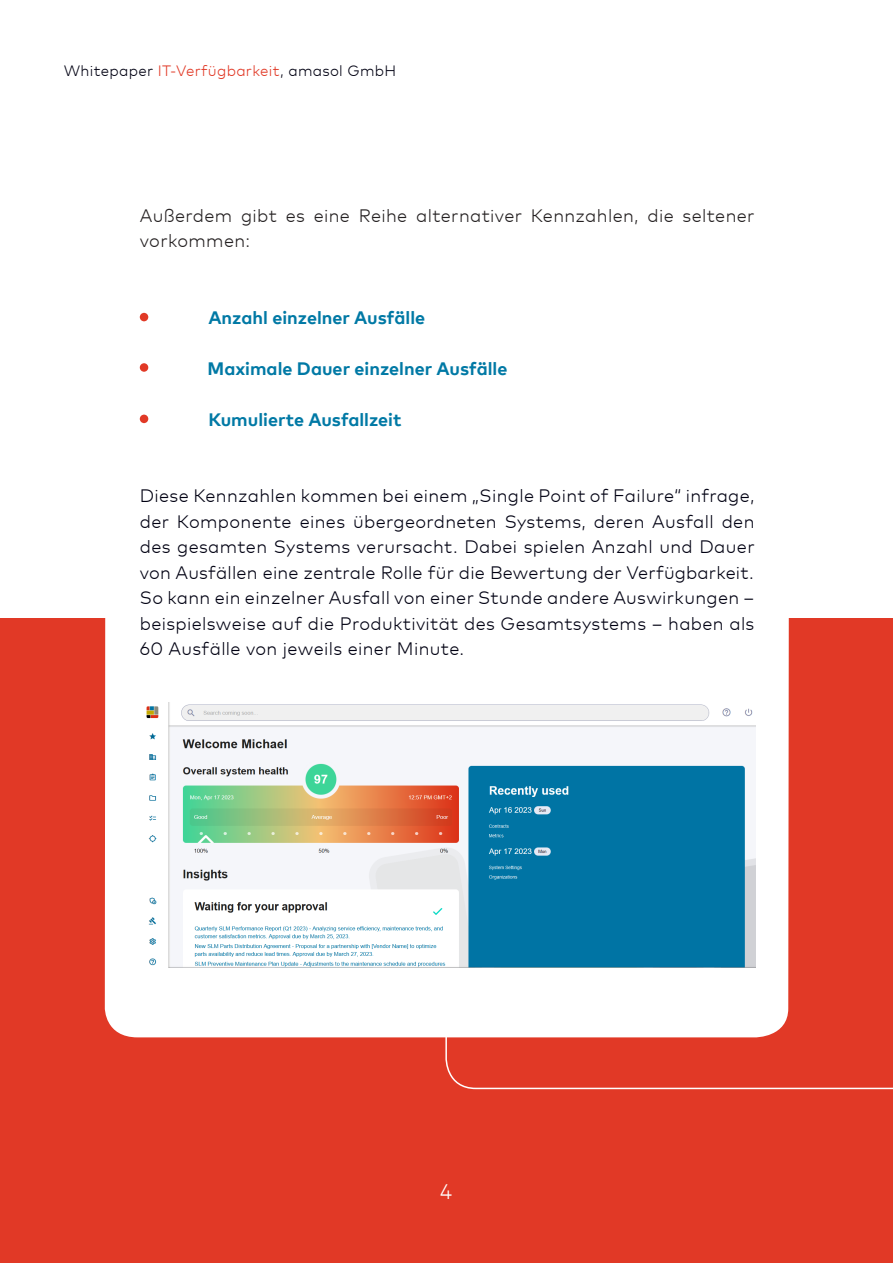
<style>
.page{position:relative;width:893px;height:1263px;background:#fff}
.page>*{position:absolute;margin:0;border:0;box-sizing:border-box;transform-origin:0 0}
.t1{font:300 21px "Mark Pro";color:#fff}
.t2{font:300 18px/25.5px "Mark Pro";letter-spacing:.02em;color:#000012;text-align:justify}
.t3{font:700 18px "Mark Pro";color:#0079a5}
.t4{font:300 18px/25.5px "Mark Pro";letter-spacing:.02em;color:#231f20}
.t5{font:300 15px "Mark Pro";letter-spacing:.02em;color:#000012}
.s1{color:#e13926}
</style>
<div class="page">
<div style="left:0;top:618px;width:893px;height:645px;background:#e13926"></div>
<svg style="left:445px;top:1037px;width:448px;height:53px"></svg>
<div style="left:140px;top:313px;width:8px;height:8px;background:#e13926;border-radius:50%"></div>
<div style="left:140px;top:363px;width:8px;height:9px;background:#e13926;border-radius:50%"></div>
<div style="left:140px;top:415px;width:8px;height:8px;background:#e13926;border-radius:50%"></div>
<div style="left:105px;top:618px;width:684px;height:419px;background:#fff"></div>
<div style="left:123px;top:690px;width:641px;height:278px;background:#fff"></div>
<img style="left:146px;top:702px;width:609px;height:266px">
<p class="t5" style="left:64px;top:59px;width:334px">Whitepaper <span class="s1">IT-Verfügbarkeit</span>, amasol GmbH</p>
<p class="t4" style="left:140px;top:201px;width:616px">Außerdem gibt es eine Reihe alternativer Kennzahlen, die seltener vorkommen:</p>
<p class="t3" style="left:208px;top:303px;width:218px">Anzahl einzelner Ausfälle</p>
<p class="t3" style="left:208px;top:354px;width:301px">Maximale Dauer einzelner Ausfälle</p>
<p class="t3" style="left:209px;top:405px;width:194px">Kumulierte Ausfallzeit</p>
<p class="t2" style="left:140px;top:481px;width:616px">Diese Kennzahlen kommen bei einem „Single Point of Failure“ infrage, der Komponente eines übergeordneten Systems, deren Ausfall den des gesamten Systems verursacht. Dabei spielen Anzahl und Dauer von Ausfällen eine zentrale Rolle für die Bewertung der Verfügbarkeit.<br>So kann ein einzelner Ausfall von einer Stunde andere Auswirkungen – beispielsweise auf die Produktivität des Gesamtsystems – haben als 60 Ausfälle von jeweils einer Minute.</p>
<p class="t1" style="left:440px;top:1175px;width:14px">4</p>
</div>
